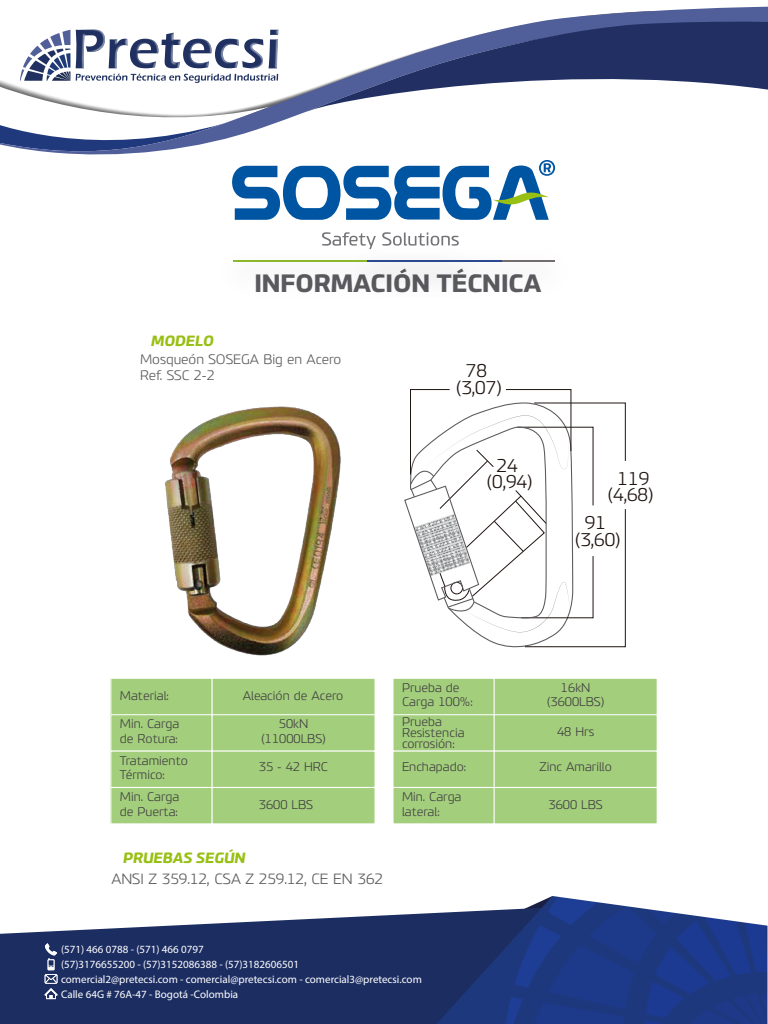
<style>
.page{position:relative;width:768px;height:1024px;background:#fff}
.page>*{position:absolute;margin:0;border:0;box-sizing:border-box;transform-origin:0 0}
.t1{font:700 23.8px "PF Benchmark Pro";color:#5c5b5f}
.t2{font:300 17.5px/16.6px "PF Benchmark Pro";color:#1f1410;text-align:center}
.t3{font:300 14.1px "PF Benchmark Pro";color:#5c5b5f}
.t4{font:italic 700 14.1px "PF Benchmark Pro";color:#98bf13}
.t5{font:300 13px/15.6px "PF Benchmark Pro";color:#5c5b5f}
.t6{font:300 11.9px/14.3px "PF Benchmark Pro";color:#434141}
.t7{font:11px/15.2px "Myriad Pro";color:#fff}
</style>
<div class="page">
<svg style="left:69px;top:6px;width:699px;height:24px"></svg>
<svg style="left:303px;top:20px;width:465px;height:70px;fill:#212f63"></svg>
<svg style="left:0;top:912px;width:436px;height:112px;background:#334272"></svg>
<svg style="left:436px;top:910px;width:46px;height:114px;background:#1f326a"></svg>
<svg style="left:45px;top:943px;width:13px;height:56px"></svg>
<svg style="left:482px;top:896px;width:286px;height:128px;background:#354d90"></svg>
<div style="left:111px;top:678px;width:101px;height:37px;background:#a3cf7d"></div>
<div style="left:110px;top:678px;width:103px;height:37px;border:1px solid #fff"></div>
<div style="left:111px;top:715px;width:101px;height:36px;background:#a3cf7d"></div>
<div style="left:110px;top:714px;width:103px;height:38px;border:1px solid #fff"></div>
<div style="left:111px;top:751px;width:101px;height:36px;background:#a3cf7d"></div>
<div style="left:110px;top:751px;width:103px;height:37px;border:1px solid #fff"></div>
<div style="left:111px;top:787px;width:101px;height:37px;background:#a3cf7d"></div>
<div style="left:110px;top:787px;width:103px;height:37px;border:1px solid #fff"></div>
<div style="left:212px;top:678px;width:163px;height:37px;background:#a3cf7d"></div>
<div style="left:212px;top:678px;width:164px;height:37px;border:1px solid #fff"></div>
<div style="left:212px;top:715px;width:163px;height:36px;background:#a3cf7d"></div>
<div style="left:212px;top:714px;width:164px;height:38px;border:1px solid #fff"></div>
<div style="left:212px;top:751px;width:163px;height:36px;background:#a3cf7d"></div>
<div style="left:212px;top:751px;width:164px;height:37px;border:1px solid #fff"></div>
<div style="left:212px;top:787px;width:163px;height:37px;background:#a3cf7d"></div>
<div style="left:212px;top:787px;width:164px;height:37px;border:1px solid #fff"></div>
<div style="left:393px;top:678px;width:101px;height:37px;background:#a3cf7d"></div>
<div style="left:392px;top:678px;width:103px;height:37px;border:1px solid #fff"></div>
<div style="left:393px;top:715px;width:101px;height:36px;background:#a3cf7d"></div>
<div style="left:392px;top:714px;width:103px;height:38px;border:1px solid #fff"></div>
<div style="left:393px;top:751px;width:101px;height:36px;background:#a3cf7d"></div>
<div style="left:392px;top:751px;width:103px;height:37px;border:1px solid #fff"></div>
<div style="left:393px;top:787px;width:101px;height:37px;background:#a3cf7d"></div>
<div style="left:392px;top:787px;width:103px;height:37px;border:1px solid #fff"></div>
<div style="left:494px;top:678px;width:163px;height:37px;background:#a3cf7d"></div>
<div style="left:494px;top:678px;width:164px;height:37px;border:1px solid #fff"></div>
<div style="left:494px;top:715px;width:163px;height:36px;background:#a3cf7d"></div>
<div style="left:494px;top:714px;width:164px;height:38px;border:1px solid #fff"></div>
<div style="left:494px;top:751px;width:163px;height:36px;background:#a3cf7d"></div>
<div style="left:494px;top:751px;width:164px;height:37px;border:1px solid #fff"></div>
<div style="left:494px;top:787px;width:163px;height:37px;background:#a3cf7d"></div>
<div style="left:494px;top:787px;width:164px;height:37px;border:1px solid #fff"></div>
<svg style="left:322px;top:232px;width:41px;height:3px"></svg>
<svg style="left:382px;top:232px;width:47px;height:3px"></svg>
<svg style="left:0;top:30px;width:555px;height:190px"></svg>
<img style="left:233px;top:235px;width:97px;height:27px">
<hr style="left:234px;top:260px;width:228px;height:1px;background:#8bb82d">
<img style="left:330px;top:235px;width:134px;height:45px">
<hr style="left:368px;top:260px;width:135px;height:1px;background:#2b4a92">
<img style="left:464px;top:260px;width:91px;height:2px">
<hr style="left:502px;top:260px;width:52px;height:1px;background:#726d6e">
<img style="left:165px;top:406px;width:176px;height:250px">
<svg style="left:404px;top:389px;width:222px;height:258px"></svg>
<h1 class="t1" style="left:254px;top:268px;width:289px">INFORMACIÓN TÉCNICA</h1>
<p class="t4" style="left:151px;top:331px;width:64px">MODELO</p>
<p class="t5" style="left:140px;top:352px;width:203px">Mosqueón SOSEGA Big en Acero<br>Ref. SSC 2-2</p>
<h2 class="t2" style="left:456px;top:363px;width:48px">78 (3,07)</h2>
<h2 class="t2" style="left:487px;top:457px;width:48px">24 (0,94)</h2>
<h2 class="t2" style="left:607px;top:470px;width:48px">119 (4,68)</h2>
<h2 class="t2" style="left:575px;top:515px;width:48px">91 (3,60)</h2>
<p class="t6" style="left:120px;top:689px;width:51px">Material:</p>
<p class="t6" style="left:243px;top:689px;width:102px">Aleación de Acero</p>
<p class="t6" style="left:120px;top:717px;width:61px">Min. Carga de Rotura:</p>
<p class="t6" style="left:261px;top:717px;width:67px;text-align:center">50kN (11000LBS)</p>
<p class="t6" style="left:120px;top:754px;width:70px">Tratamiento<br>Térmico:</p>
<p class="t6" style="left:259px;top:760px;width:71px">35 - 42 HRC</p>
<p class="t6" style="left:120px;top:790px;width:61px">Min. Carga de Puerta:</p>
<p class="t6" style="left:259px;top:798px;width:56px">3600 LBS</p>
<p class="t4" style="left:123px;top:849px;width:124px">PRUEBAS SEGÚN</p>
<p class="t3" style="left:111px;top:870px;width:273px">ANSI Z 359.12, CSA Z 259.12, CE EN 362</p>
<p class="t6" style="left:402px;top:681px;width:72px">Prueba de<br>Carga 100%:</p>
<p class="t6" style="left:402px;top:717px;width:64px;line-height:10.8px">Prueba<br>Resistencia corrosión:</p>
<p class="t6" style="left:547px;top:681px;width:59px;text-align:center">16kN (3600LBS)</p>
<p class="t6" style="left:557px;top:725px;width:39px">48 Hrs</p>
<p class="t6" style="left:402px;top:760px;width:66px">Enchapado:</p>
<p class="t6" style="left:539px;top:760px;width:74px">Zinc Amarillo</p>
<p class="t6" style="left:402px;top:790px;width:61px">Min. Carga lateral:</p>
<p class="t6" style="left:549px;top:798px;width:56px">3600 LBS</p>
<p class="t7" style="left:61px;top:941px;width:362px">(571) 466 0788 - (571) 466 0797<br>(57)3176655200 - (57)3152086388 - (57)3182606501<br>comercial2@pretecsi.com - comercial@pretecsi.com - comercial3@pretecsi.com Calle 64G # 76A-47 - Bogotá -Colombia</p>
</div>
